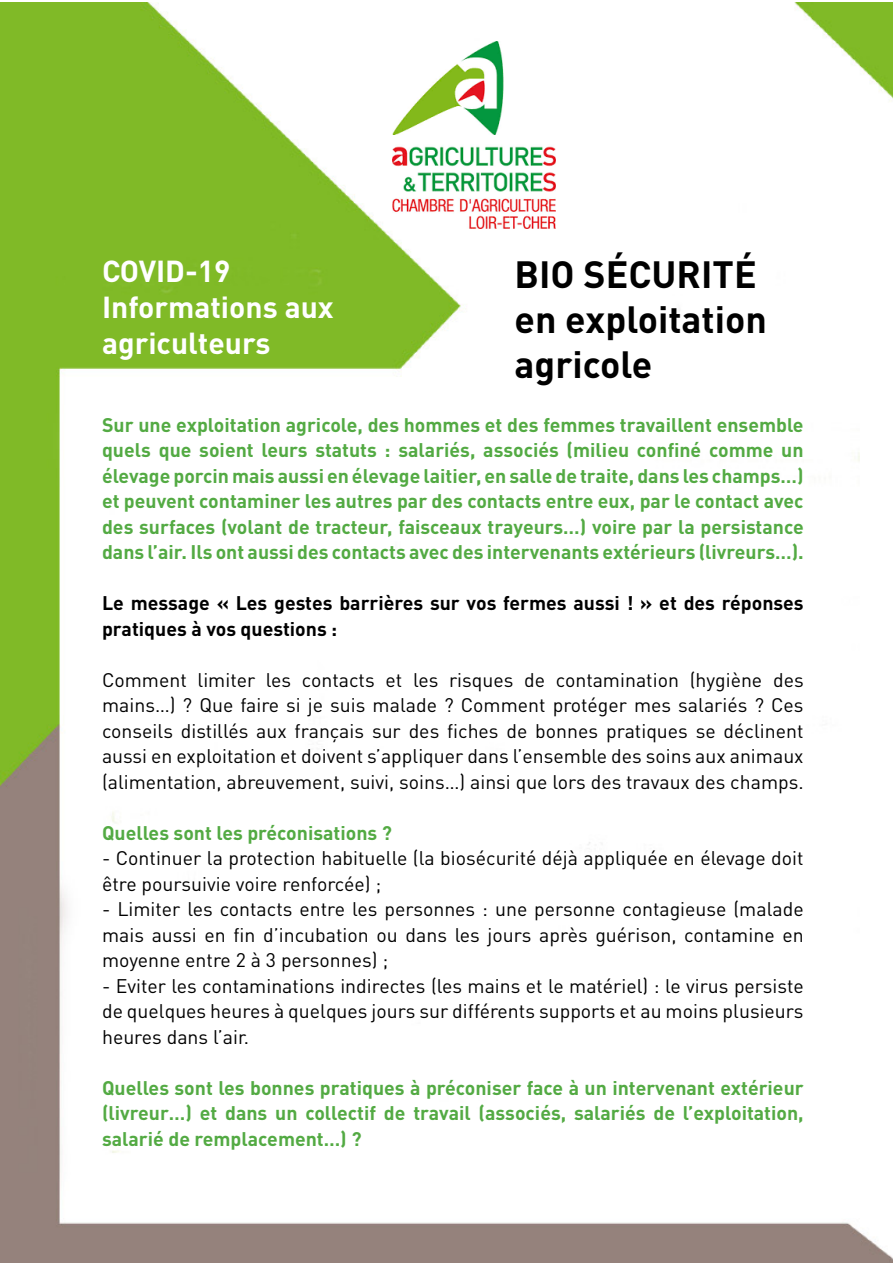
<style>
.page{position:relative;width:893px;height:1263px;background:#fff}
.page>*{position:absolute;margin:0;border:0;box-sizing:border-box;transform-origin:0 0}
.t1{font:700 37.5px/45px "DIN Pro";color:#000}
.t2{font:700 30px/36px "DIN Pro";color:#fff}
.t3{font:19.5px/25.5px "DIN Pro";color:#000;text-align:justify}
.t4{font:700 19.5px/25.5px "DIN Pro";color:#53aa43;text-align:justify}
.t5{font:700 19.5px/25.5px "DIN Pro";color:#000}
</style>
<div class="page">
<img style="left:1px;top:2px;width:892px;height:1261px">
<img style="left:392px;top:41px;width:164px;height:188px">
<h2 class="t2" style="left:102px;top:252px;width:233px">COVID-19<br>Informations aux agriculteurs</h2>
<h1 class="t1" style="left:514px;top:250px;width:254px">BIO SÉCURITÉ en exploitation agricole</h1>
<p class="t4" style="left:102px;top:411px;width:703px">Sur une exploitation agricole, des hommes et des femmes travaillent ensemble quels que soient leurs statuts : salariés, associés (milieu confiné comme un élevage porcin mais aussi en élevage laitier, en salle de traite, dans les champs…) et peuvent contaminer les autres par des contacts entre eux, par le contact avec des surfaces (volant de tracteur, faisceaux trayeurs…) voire par la persistance dans l’air. Ils ont aussi des contacts avec des intervenants extérieurs (livreurs…).</p>
<p class="t5" style="left:102px;top:590px;width:703px">Le message « Les gestes barrières sur vos fermes aussi ! » et des réponses pratiques à vos questions :</p>
<p class="t3" style="left:102px;top:666px;width:703px">Comment limiter les contacts et les risques de contamination (hygiène des mains…) ? Que faire si je suis malade ? Comment protéger mes salariés ? Ces conseils distillés aux français sur des fiches de bonnes pratiques se déclinent aussi en exploitation et doivent s’appliquer dans l’ensemble des soins aux animaux (alimentation, abreuvement, suivi, soins…) ainsi que lors des travaux des champs.</p>
<p class="t4" style="left:102px;top:819px;width:291px">Quelles sont les préconisations ?</p>
<p class="t3" style="left:102px;top:845px;width:703px">- Continuer la protection habituelle (la biosécurité déjà appliquée en élevage doit être poursuivie voire renforcée) ;</p>
<p class="t3" style="left:102px;top:896px;width:703px">- Limiter les contacts entre les personnes : une personne contagieuse (malade mais aussi en fin d’incubation ou dans les jours après guérison, contamine en moyenne entre 2 à 3 personnes) ;</p>
<p class="t3" style="left:102px;top:972px;width:703px">- Eviter les contaminations indirectes (les mains et le matériel) : le virus persiste de quelques heures à quelques jours sur différents supports et au moins plusieurs heures dans l’air.</p>
<p class="t4" style="left:102px;top:1074px;width:703px">Quelles sont les bonnes pratiques à préconiser face à un intervenant extérieur (livreur…) et dans un collectif de travail (associés, salariés de l’exploitation, salarié de remplacement…) ?</p>
</div>
